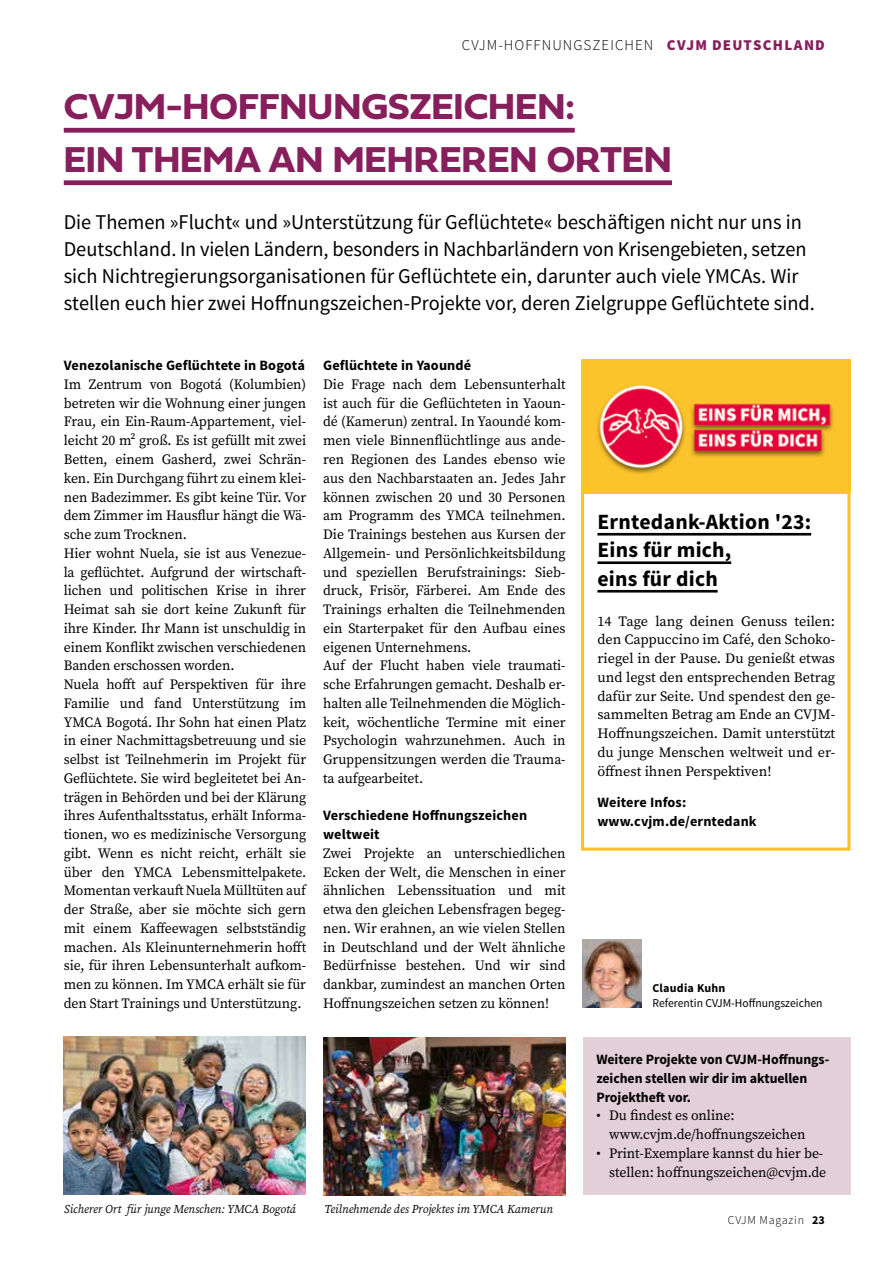
<style>
.page{position:relative;width:893px;height:1263px;background:#fff}
.page>*{position:absolute;margin:0;border:0;box-sizing:border-box;transform-origin:0 0}
.t1{font:37.5px/52.5px "Fieldwork Geo Bold";color:#871f5d}
.t2{font:700 21.75px/28.5px "Source Sans Pro";letter-spacing:.01em;color:#000}
.t3{font:21px/27px "Source Sans Pro";color:#000}
.t4{font:300 15px "Source Sans Pro";letter-spacing:.07em;color:#000}
.t5{font:14.25px/18.8px "Source Serif Pro";letter-spacing:-.005em;color:#000}
.t6{font:700 14.25px/18.8px "Source Sans Pro";color:#000}
.t7{font:italic 12px "Source Serif Pro";color:#000}
.t8{font:12px "Source Sans Pro";color:#000}
.t9{font:300 12px "Source Sans Pro";letter-spacing:.06em;color:#000}
.t10{font:700 12px "Source Sans Pro";letter-spacing:.02em;color:#000}
.s1{font-weight:900;color:#871f5d}
.s2{font-weight:700}
</style>
<div class="page">
<div style="left:581px;top:359px;width:269px;height:492px;border:3px solid #fcbf28"></div>
<div style="left:64px;top:128px;width:511px;height:5px;background:#871f5d"></div>
<div style="left:64px;top:180px;width:608px;height:5px;background:#871f5d"></div>
<hr style="left:597px;top:533px;width:214px;height:2px;background:#000">
<hr style="left:597px;top:561px;width:134px;height:3px;background:#000">
<hr style="left:597px;top:590px;width:121px;height:2px;background:#000">
<img style="left:583px;top:940px;width:59px;height:67px">
<div style="left:583px;top:1037px;width:267px;height:157px;background:#e3cfd7"></div>
<img style="left:63px;top:1036px;width:243px;height:159px">
<img style="left:323px;top:1037px;width:243px;height:159px">
<img style="left:583px;top:359px;width:266px;height:134px">
<p class="t4" style="left:462px;top:35px;width:364px">CVJM-HOFFNUNGSZEICHEN <span class="s1">CVJM DEUTSCHLAND</span></p>
<h1 class="t1" style="left:64px;top:79px;width:610px">CVJM-HOFFNUNGSZEICHEN:<br>EIN THEMA AN MEHREREN ORTEN</h1>
<p class="t3" style="left:64px;top:209px;width:753px">Die Themen »Flucht« und »Unterstützung für Geflüchtete« beschäftigen nicht nur uns in Deutschland. In vielen Ländern, besonders in Nachbarländern von Krisengebieten, setzen sich Nichtregierungsorganisationen für Geflüchtete ein, darunter auch viele YMCAs. Wir stellen euch hier zwei Hoffnungszeichen-Projekte vor, deren Zielgruppe Geflüchtete sind.</p>
<p class="t6" style="left:64px;top:357px;width:243px">Venezolanische Geflüchtete in Bogotá</p>
<p class="t5" style="left:64px;top:375px;width:244px">Im Zentrum von Bogotá (Kolumbien) betreten wir die Wohnung einer jungen Frau, ein Ein-Raum-Appartement, viel&shy;leicht 20 m² groß. Es ist gefüllt mit zwei Betten, einem Gasherd, zwei Schrän&shy;ken. Ein Durchgang führt zu einem klei&shy;nen Badezimmer. Es gibt keine Tür. Vor dem Zimmer im Hausflur hängt die Wä&shy;sche zum Trocknen.<br>Hier wohnt Nuela, sie ist aus Venezue&shy;la geflüchtet. Aufgrund der wirtschaft&shy;lichen und politischen Krise in ihrer Heimat sah sie dort keine Zukunft für ihre Kinder. Ihr Mann ist unschuldig in einem Konflikt zwischen verschiedenen Banden erschossen worden.<br>Nuela hofft auf Perspektiven für ihre Familie und fand Unterstützung im YMCA Bogotá. Ihr Sohn hat einen Platz in einer Nachmittagsbetreuung und sie selbst ist Teilnehmerin im Projekt für Geflüchtete. Sie wird begleitetet bei An&shy;trägen in Behörden und bei der Klärung ihres Aufenthaltsstatus, erhält Informa&shy;tionen, wo es medizinische Versorgung gibt. Wenn es nicht reicht, erhält sie über den YMCA Lebensmittelpakete.<br>Momentan verkauft Nuela Mülltüten auf der Straße, aber sie möchte sich gern mit einem Kaffeewagen selbstständig machen. Als Kleinunternehmerin hofft sie, für ihren Lebensunterhalt aufkom&shy;men zu können. Im YMCA erhält sie für den Start Trainings und Unterstützung.</p>
<p class="t6" style="left:323px;top:357px;width:150px">Geflüchtete in Yaoundé</p>
<p class="t5" style="left:323px;top:375px;width:244px">Die Frage nach dem Lebensunterhalt ist auch für die Geflüchteten in Yaoun&shy;dé (Kamerun) zentral. In Yaoundé kom&shy;men viele Binnenflüchtlinge aus ande&shy;ren Regionen des Landes ebenso wie aus den Nachbarstaaten an. Jedes Jahr können zwischen 20 und 30 Personen am Programm des YMCA teilnehmen.<br>Die Trainings bestehen aus Kursen der Allgemein- und Persönlichkeitsbildung und speziellen Berufstrainings: Sieb&shy;druck, Frisör, Färberei. Am Ende des Trainings erhalten die Teilnehmenden ein Starterpaket für den Aufbau eines eigenen Unternehmens.<br>Auf der Flucht haben viele traumati&shy;sche Erfahrungen gemacht. Deshalb er&shy;halten alle Teilnehmenden die Möglich&shy;keit, wöchentliche Termine mit einer Psychologin wahrzunehmen. Auch in Gruppensitzungen werden die Trauma&shy;ta aufgearbeitet.</p>
<p class="t6" style="left:323px;top:807px;width:206px">Verschiedene Hoffnungszeichen weltweit</p>
<p class="t5" style="left:323px;top:844px;width:244px;text-align:justify">Zwei Projekte an unterschiedlichen Ecken der Welt, die Menschen in einer ähnlichen Lebenssituation und mit etwa den gleichen Lebensfragen begeg&shy;nen. Wir erahnen, an wie vielen Stellen in Deutschland und der Welt ähnliche Bedürfnisse bestehen. Und wir sind dankbar, zumindest an manchen Orten Hoffnungszeichen setzen zu können!</p>
<p class="t7" style="left:64px;top:1201px;width:233px">Sicherer Ort für junge Menschen: YMCA Bogotá</p>
<p class="t7" style="left:324px;top:1201px;width:230px">Teilnehmende des Projektes im YMCA Kamerun</p>
<h2 class="t2" style="left:597px;top:508px;width:215px">Erntedank-Aktion '23:<br>Eins für mich,<br>eins für dich</h2>
<p class="t5" style="left:597px;top:611px;width:239px;text-align:justify">14 Tage lang deinen Genuss teilen: den Cappuccino im Café, den Schoko&shy;riegel in der Pause. Du genießt etwas und legst den entsprechenden Betrag dafür zur Seite. Und spendest den ge&shy;sammelten Betrag am Ende an CVJM-Hoffnungszeichen. Damit unterstützt du junge Menschen weltweit und er&shy;öffnest ihnen Perspektiven!</p>
<p class="t6" style="left:597px;top:794px;width:161px">Weitere Infos: www.cvjm.de/erntedank</p>
<p class="t10" style="left:652px;top:981px;width:75px">Claudia Kuhn</p>
<p class="t8" style="left:652px;top:996px;width:172px">Referentin CVJM-Hoffnungszeichen</p>
<p class="t6" style="left:596px;top:1050px;width:234px">Weitere Projekte von CVJM-Hoffnungs&shy;zeichen stellen wir dir im aktuellen<br>Projektheft vor.</p>
<p class="t5" style="left:609px;top:1106px;width:198px;text-indent:-13px">• Du findest es online: www.cvjm.de/hoffnungszeichen</p>
<p class="t5" style="left:596px;top:1144px;width:231px;text-align:right">• Print-Exemplare kannst du hier be&shy;stellen: hoffnungszeichen@cvjm.de</p>
<p class="t9" style="left:728px;top:1213px;width:99px">CVJM Magazin <span class="s2">23</span></p>
</div>
